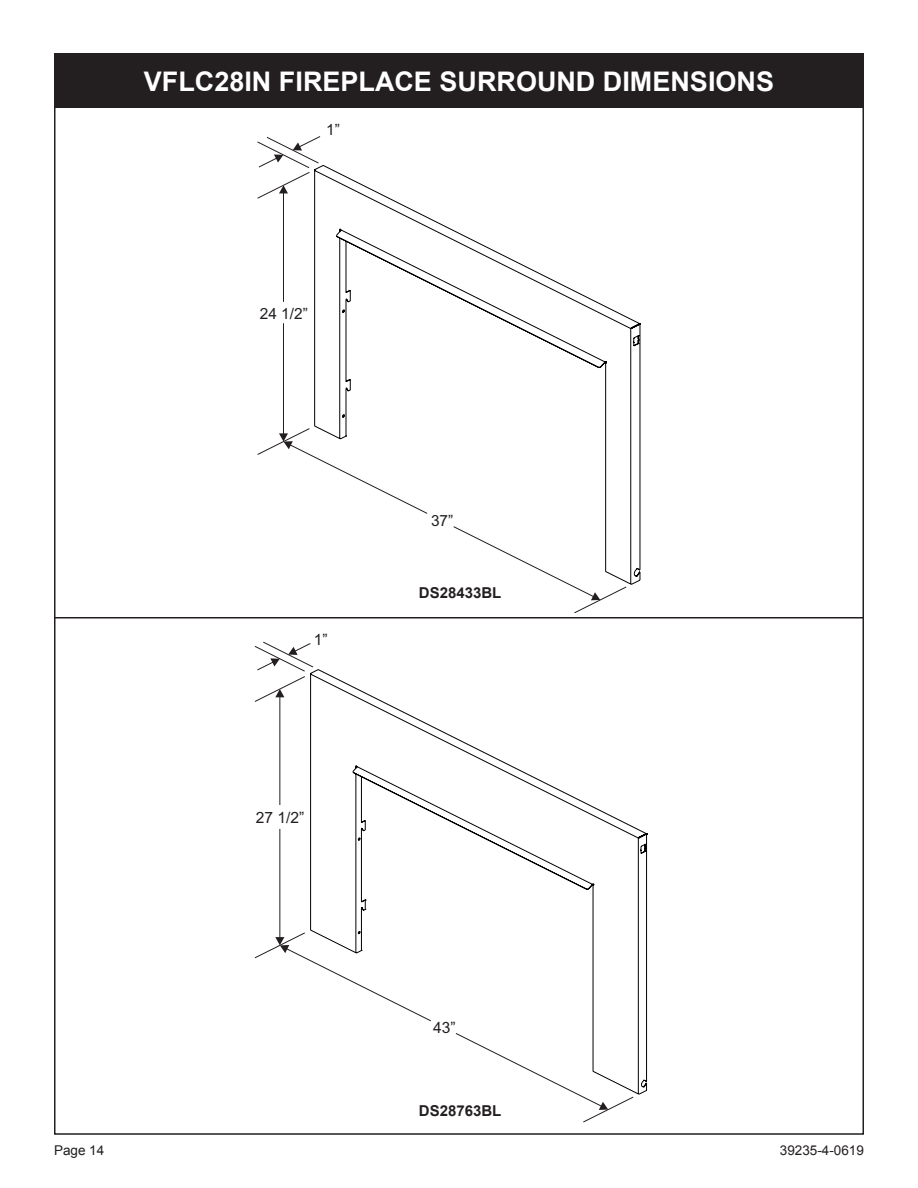
<style>
.page{position:relative;width:918px;height:1188px;background:#fff}
.page>*{position:absolute;margin:0;border:0;box-sizing:border-box;transform-origin:0 0}
.t1{font:700 27px "Arial";color:#fff}
.t2{font:15.6px "Arial";color:#231f20}
.t3{font:15.45px "Arial";color:#231f20}
.t4{font:700 15px "Arial";color:#231f20}
.t5{font:13.5px "Arial";color:#231f20}
</style>
<div class="page">
<div style="left:54px;top:54px;width:810px;height:54px;background:#231f20"></div>
<hr style="left:54px;top:617px;width:810px;height:2px;background:#231f20">
<svg style="left:314px;top:165px;width:326px;height:420px"></svg>
<svg style="left:309px;top:444px;width:318px;height:168px"></svg>
<svg style="left:453px;top:526px;width:147px;height:74px"></svg>
<hr style="left:283px;top:193px;width:1px;height:109px;background:#231f20">
<hr style="left:283px;top:323px;width:1px;height:111px;background:#231f20">
<svg style="left:257px;top:428px;width:53px;height:27px"></svg>
<svg style="left:257px;top:136px;width:64px;height:63px"></svg>
<svg style="left:310px;top:669px;width:337px;height:425px"></svg>
<svg style="left:304px;top:948px;width:330px;height:175px"></svg>
<svg style="left:455px;top:1033px;width:153px;height:77px"></svg>
<hr style="left:280px;top:697px;width:1px;height:108px;background:#231f20">
<hr style="left:280px;top:829px;width:1px;height:109px;background:#231f20">
<svg style="left:254px;top:932px;width:51px;height:26px"></svg>
<svg style="left:254px;top:642px;width:60px;height:60px"></svg>
<p class="t1" style="left:144px;top:63px;width:249px">VFLC28IN FIREPLACES</p>
<p class="t1" style="left:458px;top:63px;width:214px">URROUND DIMENS</p>
<p class="t1" style="left:708px;top:63px;width:28px">IONS</p>
<p class="t3" style="left:326px;top:121px;width:15px">1”</p>
<p class="t3" style="left:260px;top:305px;width:49px">24 1/2”</p>
<p class="t2" style="left:314px;top:630px;width:15px">1”</p>
<p class="t2" style="left:256px;top:808px;width:50px">27 1/2”</p>
<p class="t3" style="left:431px;top:512px;width:24px">37”</p>
<p class="t4" style="left:419px;top:583px;width:73px">ds28433bl</p>
<p class="t2" style="left:433px;top:1018px;width:24px">43”</p>
<p class="t4" style="left:419px;top:1101px;width:73px">ds28763bl</p>
<p class="t5" style="left:54px;top:1142px;width:52px">Page 14</p>
<p class="t5" style="left:780px;top:1142px;width:86px">39235-4-0619</p>
</div>
